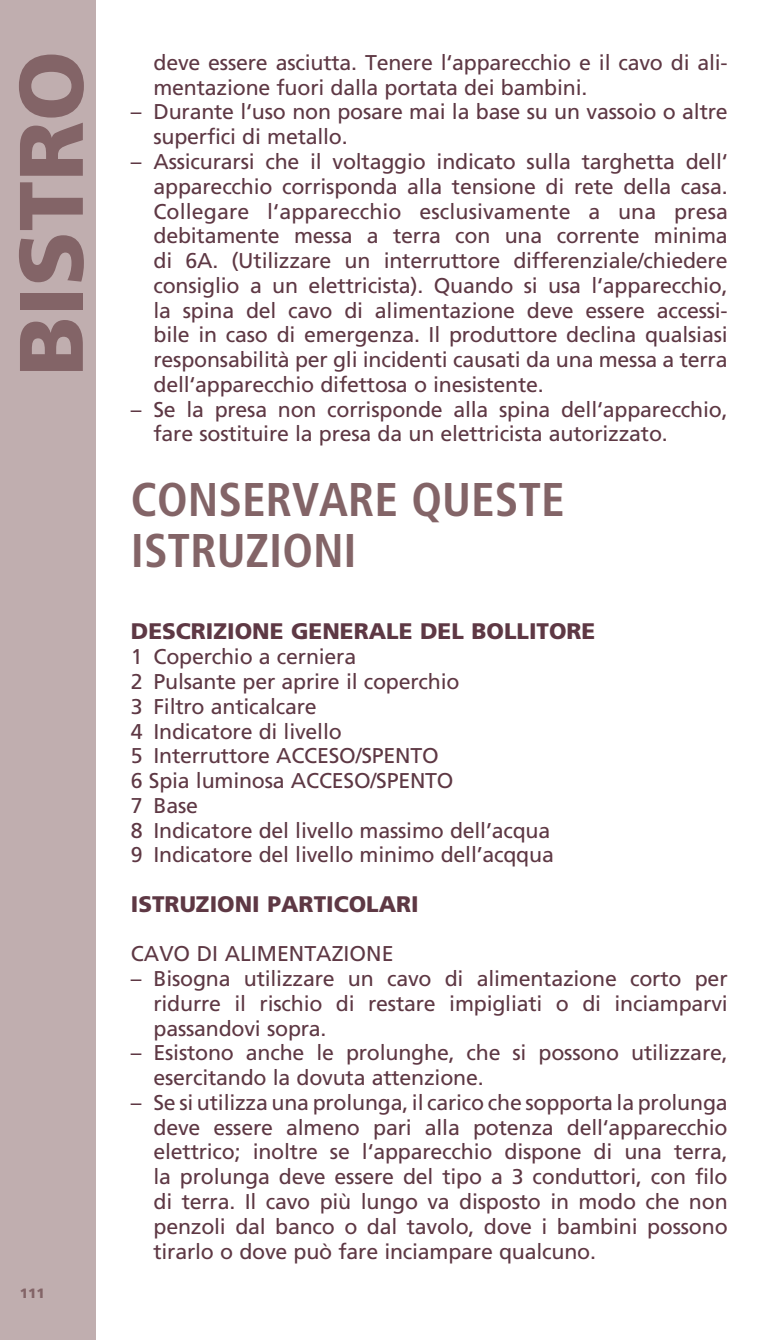
<style>
.page{position:relative;width:766px;height:1340px;background:#fff}
.page>*{position:absolute;margin:0;border:0;box-sizing:border-box;transform-origin:0 0}
.t1{font:900 90px "Frutiger";color:#836467}
.t2{font:700 condensed 47.25px/51.8px "Frutiger";color:#836467}
.t3{font:900 22.5px "Frutiger";color:#5e3844}
.t4{font:21.38px/24.8px "Frutiger";letter-spacing:-.01em;color:#5e3844}
.t5{font:900 13.5px "Frutiger";color:#836467}
</style>
<div class="page">
<div style="left:0;top:0;width:96px;height:1339px;background:#c0aeaf"></div>
<h1 class="t1" style="left:12px;top:376px;width:327px;rotate:-90deg">BISTRO</h1>
<p class="t4" style="left:153px;top:52px;width:575px">deve essere asciutta. Tenere l‘apparecchio e il cavo di ali&shy;mentazione fuori dalla portata dei bambini.</p>
<p class="t4" style="left:153px;top:101px;width:575px;text-indent:-23px">– Durante l‘uso non posare mai la base su un vassoio o altre superfici di metallo.</p>
<p class="t4" style="left:153px;top:151px;width:576px;text-align:justify;text-indent:-23px">– Assicurarsi che il voltaggio indicato sulla targhetta dell‘ apparecchio corrisponda alla tensione di rete della casa.<br>Collegare l‘apparecchio esclusivamente a una presa debitamente messa a terra con una corrente minima di 6A. (Utilizzare un interruttore differenziale/chiedere consiglio a un elettricista). Quando si usa l‘apparecchio, la spina del cavo di alimentazione deve essere accessi&shy;bile in caso di emergenza. Il produttore declina qualsiasi responsabilità per gli incidenti causati da una messa a terra dell‘apparecchio difettosa o inesistente.</p>
<p class="t4" style="left:153px;top:398px;width:575px;text-indent:-23px">– Se la presa non corrisponde alla spina dell‘apparecchio, fare sostituire la presa da un elettricista autorizzato.</p>
<h2 class="t2" style="left:131px;top:478px;width:435px">CONSERVARE QUESTE<br>ISTRUZIONI</h2>
<p class="t5" style="left:20px;top:1287px;width:26px">111</p>
<p class="t3" style="left:131px;top:621px;width:466px">DESCRIZIONE GENERALE DEL BOLLITORE</p>
<p class="t4" style="left:131px;top:646px;width:424px">1 Coperchio a cerniera<br>2 Pulsante per aprire il coperchio<br>3 Filtro anticalcare<br>4 Indicatore di livello<br>5 Interruttore ACCESO/SPENTO<br>6 Spia luminosa ACCESO/SPENTO<br>7 Base<br>8 Indicatore del livello massimo dell’acqua<br>9 Indicatore del livello minimo dell’acqqua</p>
<p class="t3" style="left:131px;top:894px;width:289px">ISTRUZIONI PARTICOLARI</p>
<p class="t4" style="left:131px;top:943px;width:264px">CAVO DI ALIMENTAZIONE</p>
<p class="t4" style="left:153px;top:967px;width:575px;text-align:justify;text-indent:-23px">– Bisogna utilizzare un cavo di alimentazione corto per ridurre il rischio di restare impigliati o di inciamparvi passandovi sopra.</p>
<p class="t4" style="left:153px;top:1042px;width:575px;text-indent:-23px">– Esistono anche le prolunghe, che si possono utilizzare, esercitando la dovuta attenzione.</p>
<p class="t4" style="left:153px;top:1091px;width:575px;text-align:justify;text-indent:-23px">– Se si utilizza una prolunga, il carico che sopporta la prolunga deve essere almeno pari alla potenza dell‘apparecchio elettrico; inoltre se l‘apparecchio dispone di una terra, la prolunga deve essere del tipo a 3 conduttori, con filo di terra. Il cavo più lungo va disposto in modo che non penzoli dal banco o dal tavolo, dove i bambini possono tirarlo o dove può fare inciampare qualcuno.</p>
</div>
